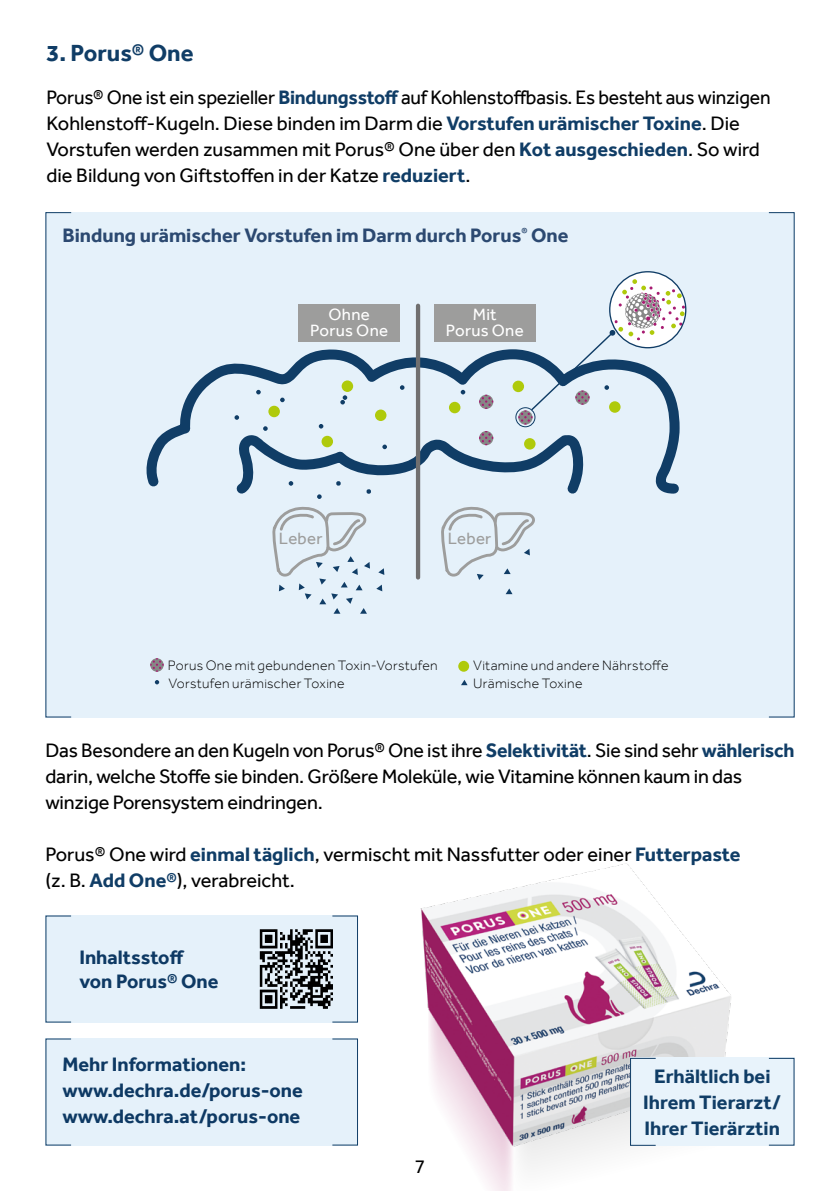
<style>
.page{position:relative;width:840px;height:1191px;background:#fff}
.page>*{position:absolute;margin:0;border:0;box-sizing:border-box;transform-origin:0 0}
.t1{font:700 24px "Effra";color:#103d66}
.t2{font:20px/26px "Effra";letter-spacing:-.01em;color:#000}
.t3{font:700 20px/26px "Effra";color:#103d66}
.t4{font:700 20px "Effra";color:#2c4971}
.t5{font:16.8px/15.8px "Effra";letter-spacing:.015em;color:#fff;text-align:center}
.t6{font:16.8px "Effra";letter-spacing:.015em;color:#9d9d9c}
.t7{font:300 14px "Effra";letter-spacing:.025em;color:#000}
.s1{font-weight:700;color:#103d66}
</style>
<div class="page">
<div style="left:45px;top:212px;width:749px;height:505px;background:#e5f1fa"></div>
<svg style="left:47px;top:915px;width:309px;height:107px;fill:#e5f1fa"></svg>
<div style="left:332px;top:915px;width:26px;height:107px;border:1px solid #103d66"></div>
<div style="left:45px;top:1038px;width:313px;height:107px;background:#e5f1fa"></div>
<div style="left:332px;top:1038px;width:26px;height:107px;border:1px solid #103d66"></div>
<div style="left:428px;top:998px;width:85px;height:193px;background:linear-gradient(to right,#fff,#f6eaf1)"></div>
<img style="left:420px;top:863px;width:331px;height:306px">
<div style="left:629px;top:1057px;width:165px;height:88px;background:#e8f3fb"></div>
<svg style="left:376px;top:584px;width:6px;height:7px"></svg>
<svg style="left:609px;top:272px;width:76px;height:76px"></svg>
<div style="left:434px;top:304px;width:101px;height:37px;background:#9d9d9c"></div>
<div style="left:298px;top:304px;width:101px;height:37px;background:#9d9d9c"></div>
<svg style="left:146px;top:344px;width:534px;height:158px"></svg>
<div style="left:415px;top:306px;width:5px;height:271px;background:#706f6f"></div>
<div style="left:375px;top:409px;width:11px;height:12px;background:#afca0b;border-radius:50%"></div>
<div style="left:341px;top:380px;width:12px;height:12px;background:#afca0b;border-radius:50%"></div>
<div style="left:321px;top:436px;width:12px;height:11px;background:#afca0b;border-radius:50%"></div>
<div style="left:268px;top:406px;width:12px;height:11px;background:#afca0b;border-radius:50%"></div>
<svg style="left:280px;top:397px;width:4px;height:5px"></svg>
<svg style="left:382px;top:444px;width:5px;height:5px"></svg>
<svg style="left:234px;top:415px;width:5px;height:5px"></svg>
<svg style="left:399px;top:385px;width:5px;height:5px"></svg>
<svg style="left:318px;top:424px;width:5px;height:4px"></svg>
<svg style="left:263px;top:426px;width:4px;height:5px"></svg>
<svg style="left:256px;top:390px;width:4px;height:4px"></svg>
<svg style="left:340px;top:395px;width:7px;height:9px"></svg>
<div style="left:448px;top:402px;width:12px;height:11px;background:#afca0b;border-radius:50%"></div>
<div style="left:523px;top:438px;width:12px;height:11px;background:#afca0b;border-radius:50%"></div>
<div style="left:512px;top:381px;width:11px;height:11px;background:#afca0b;border-radius:50%"></div>
<svg style="left:460px;top:390px;width:5px;height:4px"></svg>
<svg style="left:479px;top:431px;width:14px;height:14px"></svg>
<svg style="left:479px;top:395px;width:14px;height:14px"></svg>
<div style="left:515px;top:407px;width:20px;height:20px;border:1px solid #103d66;border-radius:50%"></div>
<svg style="left:518px;top:279px;width:167px;height:145px"></svg>
<svg style="left:505px;top:588px;width:7px;height:6px"></svg>
<svg style="left:378px;top:568px;width:6px;height:7px"></svg>
<svg style="left:317px;top:494px;width:4px;height:5px"></svg>
<svg style="left:288px;top:481px;width:5px;height:5px"></svg>
<svg style="left:336px;top:481px;width:5px;height:5px"></svg>
<svg style="left:366px;top:489px;width:5px;height:5px"></svg>
<svg style="left:272px;top:506px;width:98px;height:107px"></svg>
<svg style="left:441px;top:506px;width:94px;height:74px"></svg>
<svg style="left:150px;top:658px;width:14px;height:13px"></svg>
<div style="left:458px;top:661px;width:11px;height:10px;background:#afca0b;border-radius:50%"></div>
<svg style="left:155px;top:680px;width:4px;height:4px"></svg>
<svg style="left:461px;top:680px;width:6px;height:5px"></svg>
<div style="left:629px;top:1057px;width:26px;height:88px;border:1px solid #103d66"></div>
<p class="t1" style="left:46px;top:39px;width:149px">3. Porus® One</p>
<p class="t2" style="left:46px;top:84px;width:725px">Porus® One ist ein spezieller <span class="s1">Bindungsstoff</span>auf Kohlenstoffbasis. Es besteht aus winzigen Kohlenstoff-Kugeln. Diese binden im Darm die <span class="s1">Vorstufen urämischer Toxine</span>. Die Vorstufen werden zusammen mit Porus® One über den <span class="s1">Kot ausgeschieden</span>. So wird die Bildung von Giftstoffen in der Katze <span class="s1">reduziert</span>.</p>
<p class="t4" style="left:62px;top:224px;width:507px">Bindung urämischer Vorstufen im Darm durch Porus<sup>®</sup> One</p>
<p class="t5" style="left:310px;top:306px;width:79px">Ohne<br>Porus One</p>
<p class="t5" style="left:445px;top:306px;width:79px">Mit<br>Porus One</p>
<p class="t6" style="left:279px;top:528px;width:45px">Leber</p>
<p class="t6" style="left:447px;top:528px;width:45px">Leber</p>
<p class="t7" style="left:168px;top:657px;width:271px">Porus One mit gebundenen Toxin-Vorstufen</p>
<p class="t7" style="left:473px;top:657px;width:197px">Vitamine und andere Nährstoffe</p>
<p class="t7" style="left:168px;top:674px;width:177px">Vorstufen urämischer Toxine</p>
<p class="t7" style="left:473px;top:674px;width:111px">Urämische Toxine</p>
<p class="t2" style="left:45px;top:736px;width:750px">Das Besondere an den Kugeln von Porus® One ist ihre <span class="s1">Selektivität</span>. Sie sind sehr <span class="s1">wählerisch </span>darin, welche Stoffe sie binden. Größere Moleküle, wie Vitamine können kaum in das winzige Porensystem eindringen.</p>
<p class="t2" style="left:45px;top:840px;width:696px">Porus® One wird <span class="s1">einmal täglich</span>, vermischt mit Nassfutter oder einer <span class="s1">Futterpaste </span>(z. B. <span class="s1">Add One®</span>), verabreicht.</p>
<p class="t3" style="left:79px;top:944px;width:141px;line-height:24px">Inhaltsstoff von Porus® One</p>
<p class="t3" style="left:62px;top:1051px;width:242px">Mehr Informationen: www.dechra.de/porus-one www.dechra.at/porus-one</p>
<p class="t2" style="left:414px;top:1153px;width:12px">7</p>
<p class="t3" style="left:643px;top:1062px;width:139px;text-align:center">Erhältlich bei<br>Ihrem Tierarzt/<br>Ihrer Tierärztin</p>
</div>
